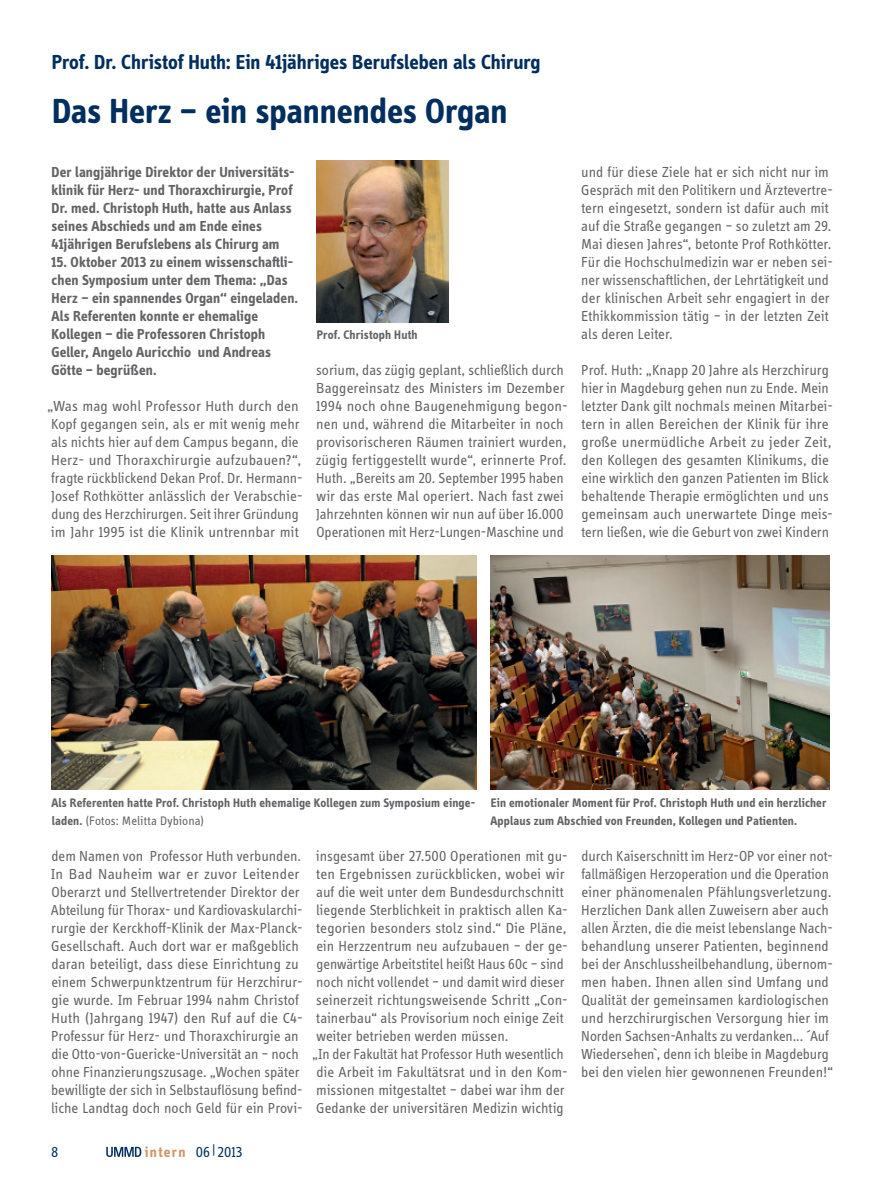
<style>
.page{position:relative;width:893px;height:1191px;background:#fff}
.page>*{position:absolute;margin:0;border:0;box-sizing:border-box;transform-origin:0 0}
.t1{font:700 36px "Info Display OT";letter-spacing:-.005em;color:#002e5e}
.t2{font:700 21px "Info Display OT";color:#002e5e}
.t3{font:15px/18px "Info Display OT";color:#636366}
.t4{font:700 15px/18px "Info Display OT";letter-spacing:.005em;color:#636366}
.t5{font:15px "Info Display OT";letter-spacing:.005em;color:#002e5e}
.t6{font:700 12.75px/18px "Info Display OT";letter-spacing:.015em;color:#636366}
.s1{font-weight:400}
.s2{font-weight:700;color:#d39567}
</style>
<div class="page">
<img style="left:316px;top:160px;width:133px;height:162px">
<img style="left:51px;top:555px;width:425px;height:234px">
<img style="left:490px;top:555px;width:339px;height:234px">
<svg style="left:106px;top:1146px;width:35px;height:11px"></svg>
<h2 class="t2" style="left:52px;top:49px;width:490px">Prof. Dr. Christof Huth: Ein 41jähriges Berufsleben als Chirurg</h2>
<h1 class="t1" style="left:52px;top:89px;width:457px">Das Herz – ein spannendes Organ</h1>
<p class="t4" style="left:51px;top:163px;width:244px">Der langjährige Direktor der Universitäts&shy;klinik für Herz- und Thoraxchirurgie, Prof Dr. med. Christoph Huth, hatte aus Anlass seines Abschieds und am Ende eines 41jährigen Berufslebens als Chirurg am</p>
<p class="t4" style="left:51px;top:253px;width:249px">15. Oktober 2013 zu einem wissenschaftli&shy;chen Symposium unter dem Thema: „Das Herz – ein spannendes Organ“ eingeladen.<br>Als Referenten konnte er ehemalige Kollegen – die Professoren Christoph Geller, Angelo Auricchio und Andreas Götte – begrüßen.</p>
<p class="t3" style="left:47px;top:397px;width:257px">„Was mag wohl Professor Huth durch den Kopf gegangen sein, als er mit wenig mehr als nichts hier auf dem Campus begann, die Herz- und Thoraxchirurgie aufzubauen?“, fragte rückblickend Dekan Prof. Dr. Hermann-Josef Rothkötter anlässlich der Verabschie&shy;dung des Herzchirurgen. Seit ihrer Gründung im Jahr 1995 ist die Klinik untrennbar mit</p>
<p class="t6" style="left:317px;top:326px;width:102px">Prof. Christoph Huth</p>
<p class="t3" style="left:316px;top:361px;width:253px">sorium, das zügig geplant, schließlich durch Baggereinsatz des Ministers im Dezember 1994 noch ohne Baugenehmigung begon&shy;nen und, während die Mitarbeiter in noch provisorischeren Räumen trainiert wurden, zügig fertiggestellt wurde“, erinnerte Prof.<br>Huth. „Bereits am 20. September 1995 haben wir das erste Mal operiert. Nach fast zwei Jahrzehnten können wir nun auf über 16.000<br>Operationen mit Herz-Lungen-Maschine und</p>
<p class="t3" style="left:581px;top:163px;width:253px">und für diese Ziele hat er sich nicht nur im Gespräch mit den Politikern und Ärztevertre&shy;tern eingesetzt, sondern ist dafür auch mit auf die Straße gegangen – so zuletzt am 29.<br>Mai diesen Jahres“, betonte Prof Rothkötter.<br>Für die Hochschulmedizin war er neben sei&shy;ner wissenschaftlichen, der Lehrtätigkeit und der klinischen Arbeit sehr engagiert in der Ethikkommission tätig – in der letzten Zeit als deren Leiter.</p>
<p class="t3" style="left:581px;top:361px;width:253px">Prof. Huth: „Knapp 20 Jahre als Herzchirurg hier in Magdeburg gehen nun zu Ende. Mein letzter Dank gilt nochmals meinen Mitarbei&shy;tern in allen Bereichen der Klinik für ihre große unermüdliche Arbeit zu jeder Zeit, den Kollegen des gesamten Klinikums, die eine wirklich den ganzen Patienten im Blick behaltende Therapie ermöglichten und uns gemeinsam auch unerwartete Dinge meis&shy;tern ließen, wie die Geburt von zwei Kindern</p>
<p class="t6" style="left:51px;top:794px;width:426px">Als Referenten hatte Prof. Christoph Huth ehemalige Kollegen zum Symposium einge&shy;laden. <span class="s1">(Fotos: Melitta Dybiona)</span></p>
<p class="t6" style="left:490px;top:794px;width:338px">Ein emotionaler Moment für Prof. Christoph Huth und ein herzlicher<br>Applaus zum Abschied von Freunden, Kollegen und Patienten.</p>
<p class="t3" style="left:51px;top:847px;width:253px">dem Namen von Professor Huth verbunden.<br>In Bad Nauheim war er zuvor Leitender Oberarzt und Stellvertretender Direktor der Abteilung für Thorax- und Kardiovaskularchi&shy;rurgie der Kerckhoff-Klinik der Max-Planck-Gesellschaft. Auch dort war er maßgeblich daran beteiligt, dass diese Einrichtung zu einem Schwerpunktzentrum für Herzchirur&shy;gie wurde. Im Februar 1994 nahm Christof Huth (Jahrgang 1947) den Ruf auf die C4- Professur für Herz- und Thoraxchirurgie an die Otto-von-Guericke-Universität an – noch ohne Finanzierungszusage. „Wochen später bewilligte der sich in Selbstauflösung befind&shy;liche Landtag doch noch Geld für ein Provi-</p>
<p class="t3" style="left:312px;top:847px;width:257px">insgesamt über 27.500 Operationen mit gu&shy;ten Ergebnissen zurückblicken, wobei wir auf die weit unter dem Bundesdurchschnitt liegende Sterblichkeit in praktisch allen Ka&shy;tegorien besonders stolz sind.“ Die Pläne, ein Herzzentrum neu aufzubauen – der ge&shy;genwärtige Arbeitstitel heißt Haus 60c – sind noch nicht vollendet – und damit wird dieser seinerzeit richtungsweisende Schritt „Con&shy;tainerbau“ als Provisorium noch einige Zeit weiter betrieben werden müssen.<br>„In der Fakultät hat Professor Huth wesentlich die Arbeit im Fakultätsrat und in den Kom&shy;missionen mitgestaltet – dabei war ihm der Gedanke der universitären Medizin wichtig</p>
<p class="t5" style="left:51px;top:1143px;width:9px">8</p>
<p class="t5" style="left:145px;top:1143px;width:99px"><span class="s2">intern</span> 06|2013</p>
<p class="t3" style="left:581px;top:847px;width:254px">durch Kaiserschnitt im Herz-OP vor einer not&shy;fallmäßigen Herzoperation und die Operation einer phänomenalen Pfählungsverletzung.<br>Herzlichen Dank allen Zuweisern aber auch allen Ärzten, die die meist lebenslange Nach&shy;behandlung unserer Patienten, beginnend bei der Anschlussheilbehandlung, übernom&shy;men haben. Ihnen allen sind Umfang und Qualität der gemeinsamen kardiologischen und herzchirurgischen Versorgung hier im Norden Sachsen-Anhalts zu verdanken... ´Auf Wiedersehen`, denn ich bleibe in Magdeburg bei den vielen hier gewonnenen Freunden!“</p>
</div>
